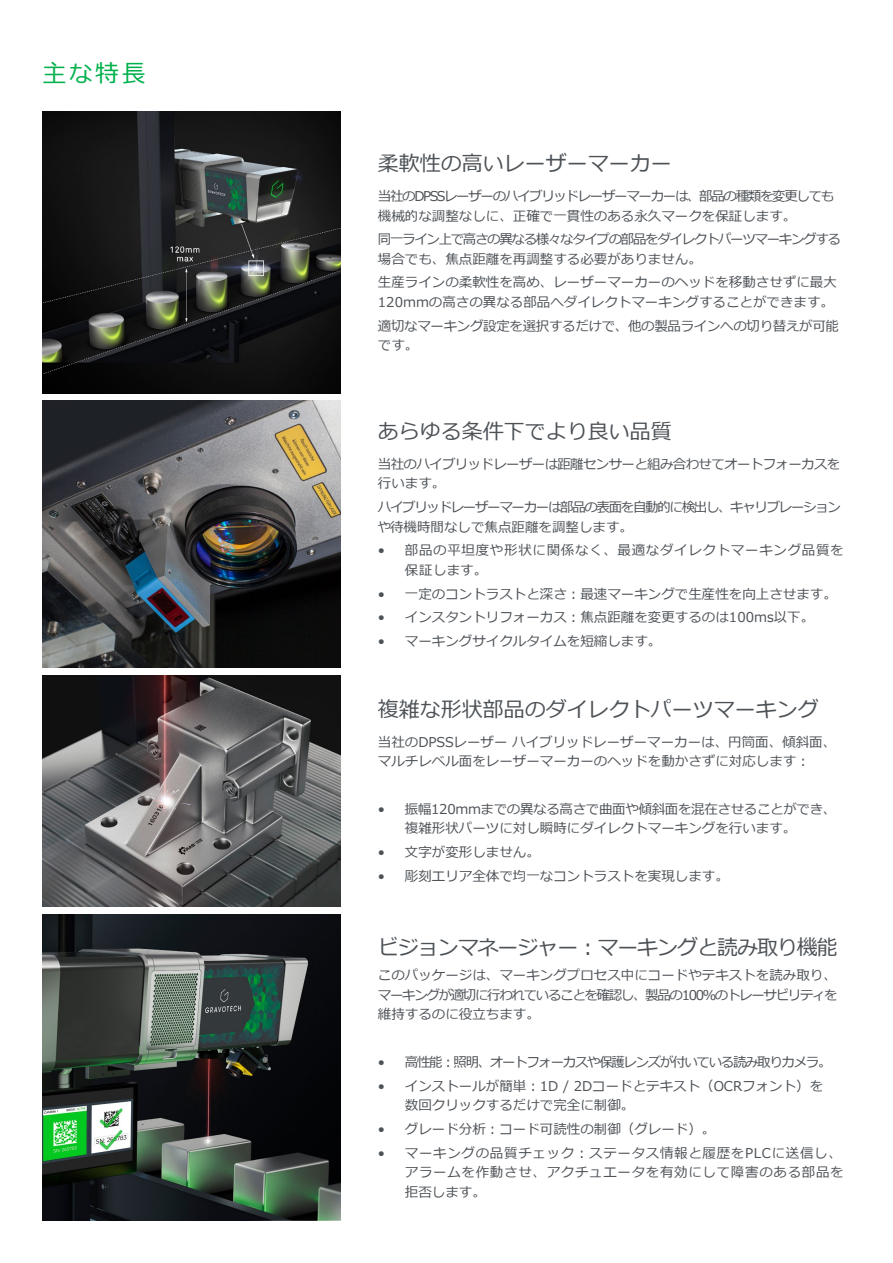
<style>
.page{position:relative;width:893px;height:1263px;background:#fff}
.page>*{position:absolute;margin:0;border:0;box-sizing:border-box;transform-origin:0 0}
.t1{font:24px "Meiryo";color:#00b14c}
.t2{font:21px "Meiryo";color:#4d5257}
.t3{font:21px "Meiryo";letter-spacing:-.05em;color:#4d5257}
.t4{font:13.5px/19.5px "Meiryo";color:#4d5257}
.t5{font:13.5px/19.5px "Meiryo";letter-spacing:-.1em;color:#4d5257}
.t6{font:13.5px/19.5px "Meiryo";letter-spacing:.05em;color:#4d5257}
.t7{font:13.5px/19.5px "Meiryo";letter-spacing:-.025em;color:#4d5257}
.t8{font:13.5px/19.5px "Meiryo";letter-spacing:-.05em;color:#4d5257}
</style>
<div class="page">
<img style="left:43px;top:401px;width:297px;height:267px">
<img style="left:43px;top:112px;width:297px;height:281px">
<img style="left:43px;top:676px;width:297px;height:230px">
<img style="left:43px;top:914px;width:297px;height:306px">
<h1 class="t1" style="left:43px;top:57px;width:105px">主な特長</h1>
<h2 class="t2" style="left:378px;top:149px;width:295px">柔軟性の高いレーザーマーカー</h2>
<p class="t5" style="left:378px;top:187px;width:458px">当社のDPSSレーザーのハイブリッドレーザーマーカーは、部品の種類を変更しても機械的な調整なしに、正確で一貫性のある永久マークを保証します。</p>
<p class="t5" style="left:378px;top:230px;width:465px">同一ライン上で高さの異なる様々なタイプの部品をダイレクトパーツマーキングする場合でも、焦点距離を再調整する必要がありません。　</p>
<p class="t4" style="left:378px;top:274px;width:460px">生産ラインの柔軟性を高め、レーザーマーカーのヘッドを移動させずに最大<br>120mmの高さの異なる部品へダイレクトマーキングすることができます。</p>
<p class="t7" style="left:378px;top:317px;width:463px">適切なマーキング設定を選択するだけで、他の製品ラインへの切り替えが可能です。</p>
<h2 class="t2" style="left:378px;top:416px;width:295px">あらゆる条件下でより良い品質</h2>
<p class="t8" style="left:378px;top:455px;width:464px">当社のハイブリッドレーザーは距離センサーと組み合わせてオートフォーカスを行います。</p>
<p class="t5" style="left:378px;top:498px;width:465px">ハイブリッドレーザーマーカーは部品の表面を自動的に検出し、キャリブレーションや待機時間なしで焦点距離を調整します。</p>
<p class="t6" style="left:405px;top:541px;width:440px;text-indent:-27px">• 部品の平坦度や形状に関係なく、最適なダイレクトマーキング品質を保証します。</p>
<p class="t4" style="left:378px;top:585px;width:460px">• 一定のコントラストと深さ：最速マーキングで生産性を向上させます。</p>
<p class="t4" style="left:378px;top:608px;width:438px">• インスタントリフォーカス：焦点距離を変更するのは100ms以下。</p>
<p class="t4" style="left:378px;top:632px;width:285px">• マーキングサイクルタイムを短縮します。</p>
<h2 class="t2" style="left:378px;top:695px;width:442px">複雑な形状部品のダイレクトパーツマーキング</h2>
<p class="t4" style="left:378px;top:733px;width:460px">当社のDPSSレーザー ハイブリッドレーザーマーカーは、円筒面、傾斜面、マルチレベル面をレーザーマーカーのヘッドを動かさずに対応します：　</p>
<p class="t7" style="left:405px;top:800px;width:433px;text-indent:-27px">• 振幅120mmまでの異なる高さで曲面や傾斜面を混在させることができ、複雑形状パーツに対し瞬時にダイレクトマーキングを行います。</p>
<p class="t4" style="left:378px;top:843px;width:163px">• 文字が変形しません。</p>
<p class="t4" style="left:378px;top:867px;width:352px">• 彫刻エリア全体で均一なコントラストを実現します。</p>
<h2 class="t3" style="left:378px;top:932px;width:461px">ビジョンマネージャー：マーキングと読み取り機能</h2>
<p class="t4" style="left:378px;top:966px;width:461px;text-align:justify">このパッケージは、マーキングプロセス中にコードやテキストを読み取り、マーキングが適切に行われていることを確認し、製品の100％のトレーサビリティを維持するのに役立ちます。</p>
<p class="t5" style="left:378px;top:1053px;width:455px">• 高性能：照明、オートフォーカスや保護レンズが付いている読み取りカメラ。</p>
<p class="t4" style="left:405px;top:1076px;width:420px;text-indent:-27px">• インストールが簡単：1D / 2Dコードとテキスト（OCRフォント）を数回クリックするだけで完全に制御。</p>
<p class="t4" style="left:378px;top:1120px;width:339px">• グレード分析：コード可読性の制御（グレード）。</p>
<p class="t6" style="left:405px;top:1143px;width:440px;text-indent:-27px">• マーキングの品質チェック：ステータス情報と履歴をPLCに送信し、アラームを作動させ、アクチュエータを有効にして障害のある部品を拒否します。</p>
</div>
